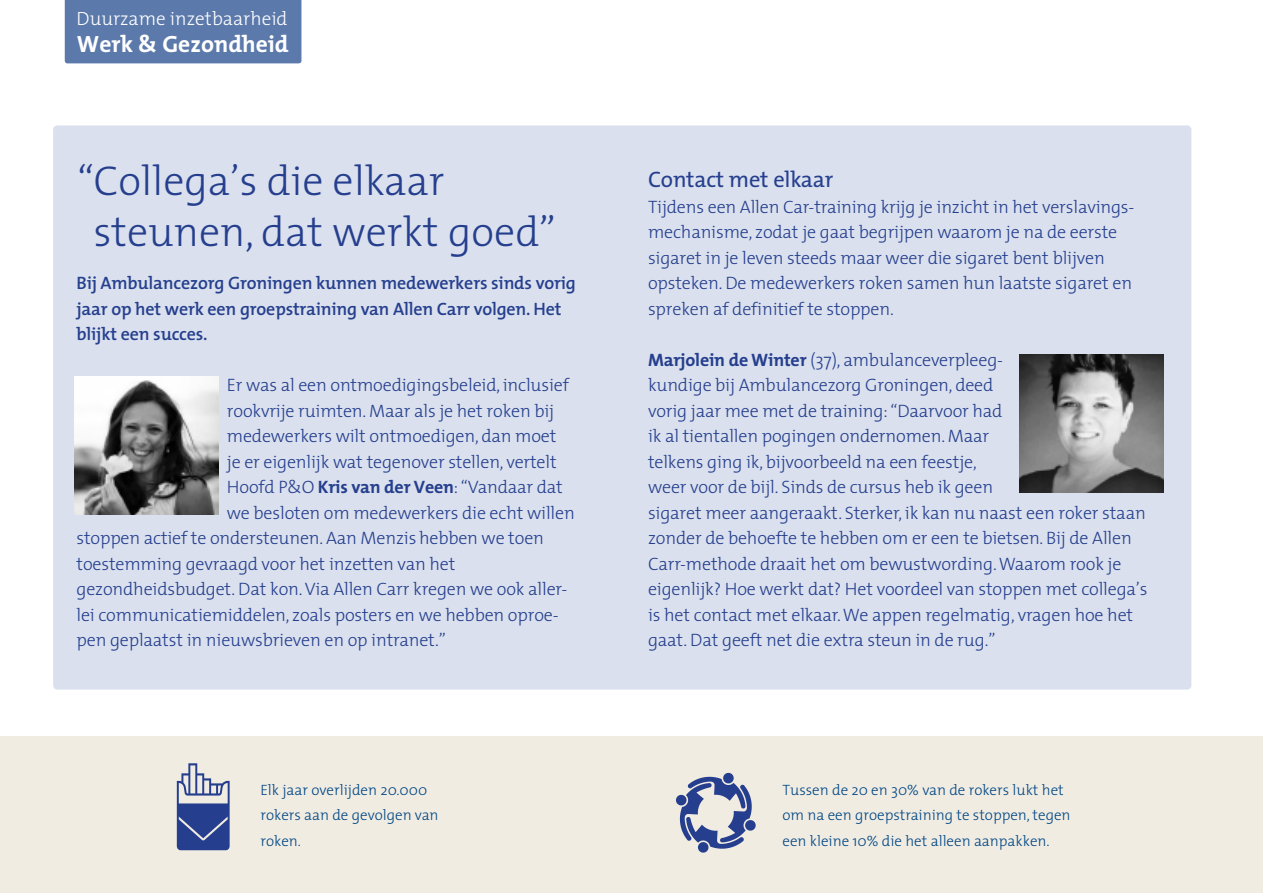
<style>
.page{position:relative;width:1263px;height:893px;background:#fff}
.page>*{position:absolute;margin:0;border:0;box-sizing:border-box;transform-origin:0 0}
.kader{font:300 42px/51px "The Mix";color:#253f8e}
.t1{font:700 23.55px "The Mix";color:#fff}
.kader-2{font:22.5px "The Mix";letter-spacing:-.01em;color:#253f8e}
.t2{font:300 19.2px "The Mix";color:#fff}
.kader-3{font:300 18px/25.5px "The Mix";letter-spacing:-.01em;color:#253f8e}
.kader-4{font:600 18px/25.5px "The Mix";letter-spacing:-.01em;color:#253f8e}
.weetjes{font:300 15px/25.5px "The Mix";color:#004684}
.s1{font-weight:700}
</style>
<div class="page">
<div style="left:65px;top:0;width:236px;height:63px;background:#5b79ab"></div>
<div style="left:53px;top:125px;width:1138px;height:565px;background:#dae0ed;border-radius:4px"></div>
<div style="left:0;top:737px;width:1263px;height:156px;background:#f1ece2"></div>
<img style="left:74px;top:376px;width:144px;height:138px">
<img style="left:1019px;top:354px;width:144px;height:138px">
<svg style="left:676px;top:773px;width:80px;height:80px"></svg>
<svg style="left:177px;top:763px;width:53px;height:87px"></svg>
<p class="t2" style="left:77px;top:3px;width:212px">Duurzame inzetbaarheid</p>
<h2 class="t1" style="left:77px;top:24px;width:213px">Werk &amp; Gezondheid</h2>
<p class="kader" style="left:93px;top:153px;width:464px;text-indent:-16px">“Collega’s die elkaar steunen, dat werkt goed”</p>
<p class="kader-4" style="left:77px;top:270px;width:501px">Bij Ambulancezorg Groningen kunnen medewerkers sinds vorig jaar op het werk een groepstraining van Allen Carr volgen. Het blijkt een succes.</p>
<p class="kader-3" style="left:227px;top:372px;width:343px">Er was al een ontmoedigingsbeleid, inclusief</p>
<p class="kader-3" style="left:227px;top:397px;width:329px">rookvrije ruimten. Maar als je het roken bij</p>
<p class="kader-3" style="left:227px;top:423px;width:331px">medewerkers wilt ontmoedigen, dan moet</p>
<p class="kader-3" style="left:227px;top:448px;width:331px">je er eigenlijk wat tegenover stellen, vertelt</p>
<p class="kader-3" style="left:227px;top:474px;width:337px">Hoofd P&amp;O <span class="s1">Kris van der Veen</span>: “Vandaar dat</p>
<p class="kader-3" style="left:227px;top:499px;width:349px">we besloten om medewerkers die echt willen</p>
<p class="kader-3" style="left:77px;top:525px;width:469px">stoppen actief te ondersteunen. Aan Menzis hebben we toen</p>
<p class="kader-3" style="left:77px;top:550px;width:380px">toestemming gevraagd voor het inzetten van het</p>
<p class="kader-3" style="left:77px;top:576px;width:492px">gezondheidsbudget. Dat kon.Via Allen Carr kregen we ook aller-</p>
<p class="kader-3" style="left:77px;top:601px;width:484px">lei communicatiemiddelen, zoals posters en we hebben oproe-</p>
<p class="kader-3" style="left:77px;top:627px;width:371px">pen geplaatst in nieuwsbrieven en op intranet.”</p>
<p class="kader-2" style="left:648px;top:161px;width:187px">Contact met elkaar</p>
<p class="kader-3" style="left:648px;top:193px;width:488px">Tijdens een Allen Car-training krijg je inzicht in het verslavings&shy;mechanisme, zodat je gaat begrijpen waarom je na de eerste sigaret in je leven steeds maar weer die sigaret bent blijven opsteken. De medewerkers roken samen hun laatste sigaret en spreken af definitief te stoppen.</p>
<p class="kader-3" style="left:648px;top:346px;width:501px"><span class="s1">Marjolein de Winter</span> (37), ambulanceverpleeg-<br>kundige bij Ambulancezorg Groningen, deed<br>vorig jaar mee met de training: “Daarvoor had<br>ik al tientallen pogingen ondernomen. Maar<br>telkens ging ik, bijvoorbeeld na een feestje,<br>weer voor de bijl. Sinds de cursus heb ik geen<br>sigaret meer aangeraakt. Sterker, ik kan nu naast een roker staan zonder de behoefte te hebben om er een te bietsen. Bij de Allen Carr-methode draait het om bewustwording. Waarom rook je eigenlijk? Hoe werkt dat? Het voordeel van stoppen met collega’s is het contact met elkaar. We appen regelmatig, vragen hoe het gaat. Dat geeft net die extra steun in de rug.”</p>
<p class="weetjes" style="left:260px;top:777px;width:180px">Elk jaar overlijden 20.000 rokers aan de gevolgen van roken.</p>
<p class="weetjes" style="left:782px;top:777px;width:290px">Tussen de 20 en 30% van de rokers lukt het om na een groepstraining te stoppen, tegen een kleine 10% die het alleen aanpakken.</p>
</div>
